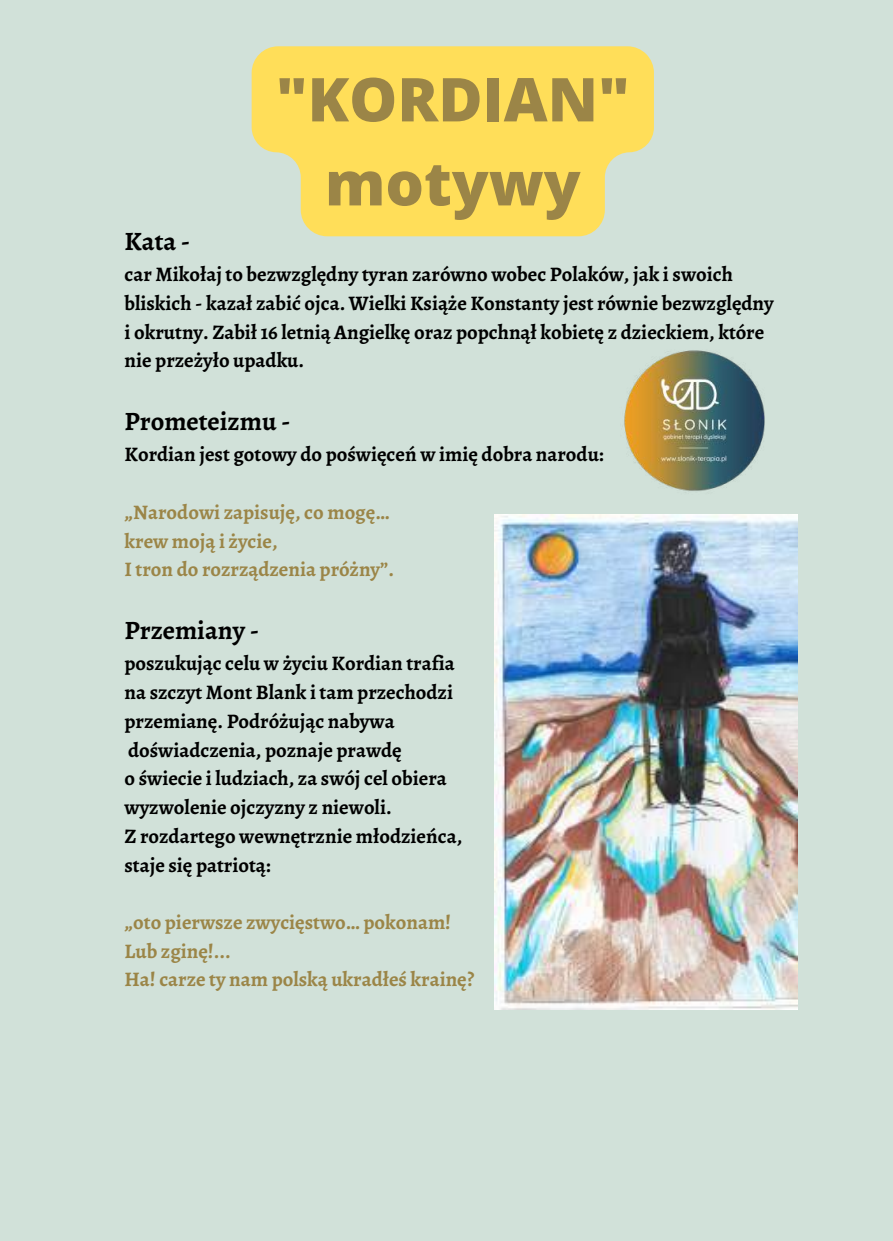
<style>
.page{position:relative;width:893px;height:1241px;background:#fff}
.page>*{position:absolute;margin:0;border:0;box-sizing:border-box;transform-origin:0 0}
.t1{font:800 60.55px/84px "Open Sans";color:#9b8547;text-align:center}
.t2{font:700 26.43px "Alegreya";color:#000}
.t3{font:700 20.65px/28.7px "Alegreya";color:#000}
.t4{font:700 20.65px/28.7px "Alegreya";color:#9b8547}
</style>
<div class="page">
<div style="left:0;top:0;width:892px;height:1240px;background:#d1e1d9"></div>
<img style="left:494px;top:514px;width:303px;height:495px">
<svg style="left:252px;top:46px;width:402px;height:190px;fill:#ffde59"></svg>
<img style="left:588px;top:350px;width:210px;height:178px">
<h1 class="t1" style="left:276px;top:56px;width:355px">"KORDIAN" motywy</h1>
<p class="t2" style="left:124px;top:223px;width:67px">Kata -</p>
<p class="t3" style="left:124px;top:260px;width:650px">car Mikołaj to bezwzględny tyran zarówno wobec Polaków, jak i swoich bliskich - kazał zabić ojca. Wielki Książe Konstanty jest równie bezwzględny i okrutny. Zabił 16 letnią Angielkę oraz popchnął kobietę z dzieckiem, które nie przeżyło upadku.</p>
<p class="t2" style="left:124px;top:403px;width:167px">Prometeizmu -</p>
<p class="t3" style="left:124px;top:440px;width:481px">Kordian jest gotowy do poświęceń w imię dobra narodu:</p>
<p class="t4" style="left:124px;top:497px;width:271px">„Narodowi zapisuję, co mogę… krew moją i życie,<br>I tron do rozrządzenia próżny”.</p>
<p class="t2" style="left:124px;top:612px;width:136px">Przemiany -</p>
<p class="t3" style="left:124px;top:649px;width:339px">poszukując celu w życiu Kordian trafia na szczyt Mont Blank i tam przechodzi przemianę. Podróżując nabywa doświadczenia, poznaje prawdę<br>o świecie i ludziach, za swój cel obiera wyzwolenie ojczyzny z niewoli.<br>Z rozdartego wewnętrznie młodzieńca, staje się patriotą:</p>
<p class="t4" style="left:124px;top:907px;width:351px">„oto pierwsze zwycięstwo… pokonam!<br>Lub zginę!...<br>Ha! carze ty nam polską ukradłeś krainę?</p>
</div>
